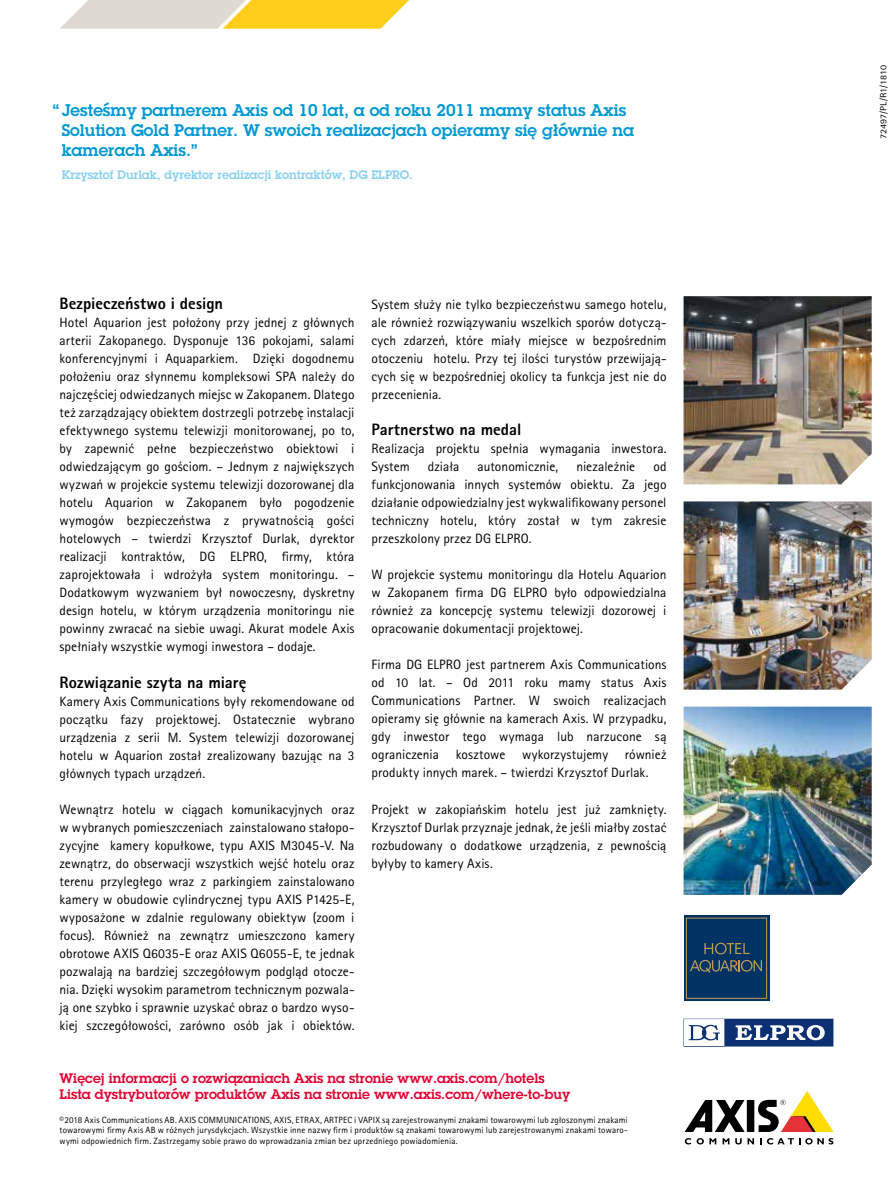
<style>
.page{position:relative;width:893px;height:1191px;background:#fff}
.page>*{position:absolute;margin:0;border:0;box-sizing:border-box;transform-origin:0 0}
.t1{font:600 16.5px/19.8px "Lubalin Graph ECG";color:#0098d4}
.t2{font:800 16.5px "Rotis Sans Serif Pro";color:#000}
.t3{font:13.5px/18px "Rotis Sans Serif Pro";letter-spacing:.005em;color:#000;text-align:justify}
.t4{font:600 13.5px/16.2px "Lubalin Graph ECG";color:#e20030}
.t5{font:600 12px "Lubalin Graph ECG";color:#87d0f0}
.t6{font:9px/10.8px "Rotis Sans Serif Pro";letter-spacing:.015em;color:#000;text-align:justify}
.t7{font:9px "Rotis Sans Serif Pro";letter-spacing:-.01em;color:#000;scale:1.12 1}
</style>
<div class="page">
<div style="left:747px;top:1100px;width:7px;height:32px;background:#000"></div>
<svg style="left:685px;top:1100px;width:60px;height:32px"></svg>
<svg style="left:758px;top:1091px;width:75px;height:41px"></svg>
<svg style="left:685px;top:1138px;width:6px;height:6px"></svg>
<svg style="left:697px;top:1138px;width:19px;height:6px"></svg>
<svg style="left:723px;top:1138px;width:6px;height:6px"></svg>
<svg style="left:735px;top:1138px;width:19px;height:6px"></svg>
<svg style="left:760px;top:1138px;width:73px;height:6px"></svg>
<svg style="left:60px;top:0;width:349px;height:29px;background:#f0d783"></svg>
<img style="left:684px;top:296px;width:188px;height:188px">
<img style="left:684px;top:501px;width:188px;height:188px">
<img style="left:684px;top:706px;width:188px;height:189px">
<div style="left:684px;top:915px;width:85px;height:86px;background:linear-gradient(to right,#003264,#003264)"></div>
<svg style="left:686px;top:917px;width:81px;height:81px;background:#143c62"></svg>
<svg style="left:684px;top:1018px;width:149px;height:28px"></svg>
<p class="t1" style="left:62px;top:101px;width:574px;text-indent:-9px">“ Jesteśmy partnerem Axis od 10 lat, a od roku 2011 mamy status Axis<br>Solution Gold Partner. W swoich realizacjach opieramy się głównie na kamerach Axis.”</p>
<p class="t5" style="left:62px;top:166px;width:353px">Krzysztof Durlak, dyrektor realizacji kontraktów, DG ELPRO.</p>
<p class="t2" style="left:60px;top:293px;width:165px">Bezpieczeństwo i design</p>
<p class="t3" style="left:60px;top:314px;width:297px">Hotel Aquarion jest położony przy jednej z głównych arterii Zakopanego. Dysponuje 136 pokojami, salami konferencyjnymi i Aquaparkiem. Dzięki dogodnemu położeniu oraz słynnemu kompleksowi SPA należy do najczęściej odwiedzanych miejsc w Zakopanem. Dlatego też zarządzający obiektem dostrzegli potrzebę instalacji efektywnego systemu telewizji monitorowanej, po to, by zapewnić pełne bezpieczeństwo obiektowi i odwiedzającym go gościom. – Jednym z największych wyzwań w projekcie systemu telewizji dozorowanej dla hotelu Aquarion w Zakopanem było pogodzenie wymogów bezpieczeństwa z prywatnością gości hotelowych – twierdzi Krzysztof Durlak, dyrektor realizacji kontraktów, DG ELPRO, firmy, która zaprojektowała i wdrożyła system monitoringu. – Dodatkowym wyzwaniem był nowoczesny, dyskretny design hotelu, w którym urządzenia monitoringu nie powinny zwracać na siebie uwagi. Akurat modele Axis spełniały wszystkie wymogi inwestora – dodaje.</p>
<p class="t2" style="left:60px;top:671px;width:188px">Rozwiązanie szyta na miarę</p>
<p class="t3" style="left:60px;top:692px;width:297px">Kamery Axis Communications były rekomendowane od początku fazy projektowej. Ostatecznie wybrano urządzenia z serii M. System telewizji dozorowanej hotelu w Aquarion został zrealizowany bazując na 3 głównych typach urządzeń.</p>
<p class="t3" style="left:60px;top:800px;width:296px">Wewnątrz hotelu w ciągach komunikacyjnych oraz w wybranych pomieszczeniach zainstalowano stałopo&shy;zycyjne kamery kopułkowe, typu AXIS M3045-V. Na zewnątrz, do obserwacji wszystkich wejść hotelu oraz terenu przyległego wraz z parkingiem zainstalowano kamery w obudowie cylindrycznej typu AXIS P1425-E, wyposażone w zdalnie regulowany obiektyw (zoom i focus). Również na zewnątrz umieszczono kamery obrotowe AXIS Q6035-E oraz AXIS Q6055-E, te jednak pozwalają na bardziej szczegółowym podgląd otocze&shy;nia. Dzięki wysokim parametrom technicznym pozwala&shy;ją one szybko i sprawnie uzyskać obraz o bardzo wyso&shy;kiej szczegółowości, zarówno osób jak i obiektów.</p>
<p class="t3" style="left:372px;top:296px;width:297px">System służy nie tylko bezpieczeństwu samego hotelu, ale również rozwiązywaniu wszelkich sporów dotyczą&shy;cych zdarzeń, które miały miejsce w bezpośrednim otoczeniu hotelu. Przy tej ilości turystów przewijają&shy;cych się w bezpośredniej okolicy ta funkcja jest nie do przecenienia.</p>
<p class="t2" style="left:372px;top:419px;width:151px">Partnerstwo na medal</p>
<p class="t3" style="left:372px;top:440px;width:296px">Realizacja projektu spełnia wymagania inwestora.<br>System</p>
<p class="t3" style="left:372px;top:458px;width:296px;text-indent:282px">od funkcjonowania innych systemów obiektu. Za jego działanie odpowiedzialny jest wykwalifikowany personel techniczny hotelu, który został w tym zakresie przeszkolony przez DG ELPRO.</p>
<p class="t3" style="left:372px;top:566px;width:297px">W projekcie systemu monitoringu dla Hotelu Aquarion w Zakopanem firma DG ELPRO było odpowiedzialna również za koncepcję systemu telewizji dozorowej i opracowanie dokumentacji projektowej.</p>
<p class="t3" style="left:372px;top:656px;width:297px">Firma DG ELPRO jest partnerem Axis Communications od 10 lat. – Od 2011 roku mamy status Axis Communications Partner. W swoich realizacjach opieramy się głównie na kamerach Axis. W przypadku, gdy inwestor tego wymaga lub narzucone są ograniczenia kosztowe wykorzystujemy również produkty innych marek. – twierdzi Krzysztof Durlak.</p>
<p class="t3" style="left:372px;top:800px;width:297px">Projekt w zakopiańskim hotelu jest już zamknięty.<br>Krzysztof Durlak przyznaje jednak, że jeśli miałby zostać rozbudowany o dodatkowe urządzenia, z pewnością byłyby to kamery Axis.</p>
<p class="t3" style="left:428px;top:458px;width:33px">działa</p>
<p class="t3" style="left:477px;top:458px;width:82px">autonomicznie,</p>
<p class="t3" style="left:576px;top:458px;width:60px">niezależnie</p>
<p class="t4" style="left:60px;top:1070px;width:512px">Więcej informacji o rozwiązaniach Axis na stronie www.axis.com/hotels<br>Lista dystrybutorów produktów Axis na stronie www.axis.com/where-to-buy</p>
<p class="t6" style="left:60px;top:1114px;width:570px">©2018 Axis Communications AB. AXIS COMMUNICATIONS, AXIS, ETRAX, ARTPEC i VAPIX są zarejestrowanymi znakami towarowymi lub zgłoszonymi znakami towarowymi firmy Axis AB w różnych jurysdykcjach. Wszystkie inne nazwy firm i produktów są znakami towarowymi lub zarejestrowanymi znakami towaro&shy;wymi odpowiednich firm. Zastrzegamy sobie prawo do wprowadzania zmian bez uprzedniego powiadomienia.</p>
<p class="t7" style="left:878px;top:139px;width:68px;rotate:-90deg">72497/PL/R1/1810</p>
</div>
